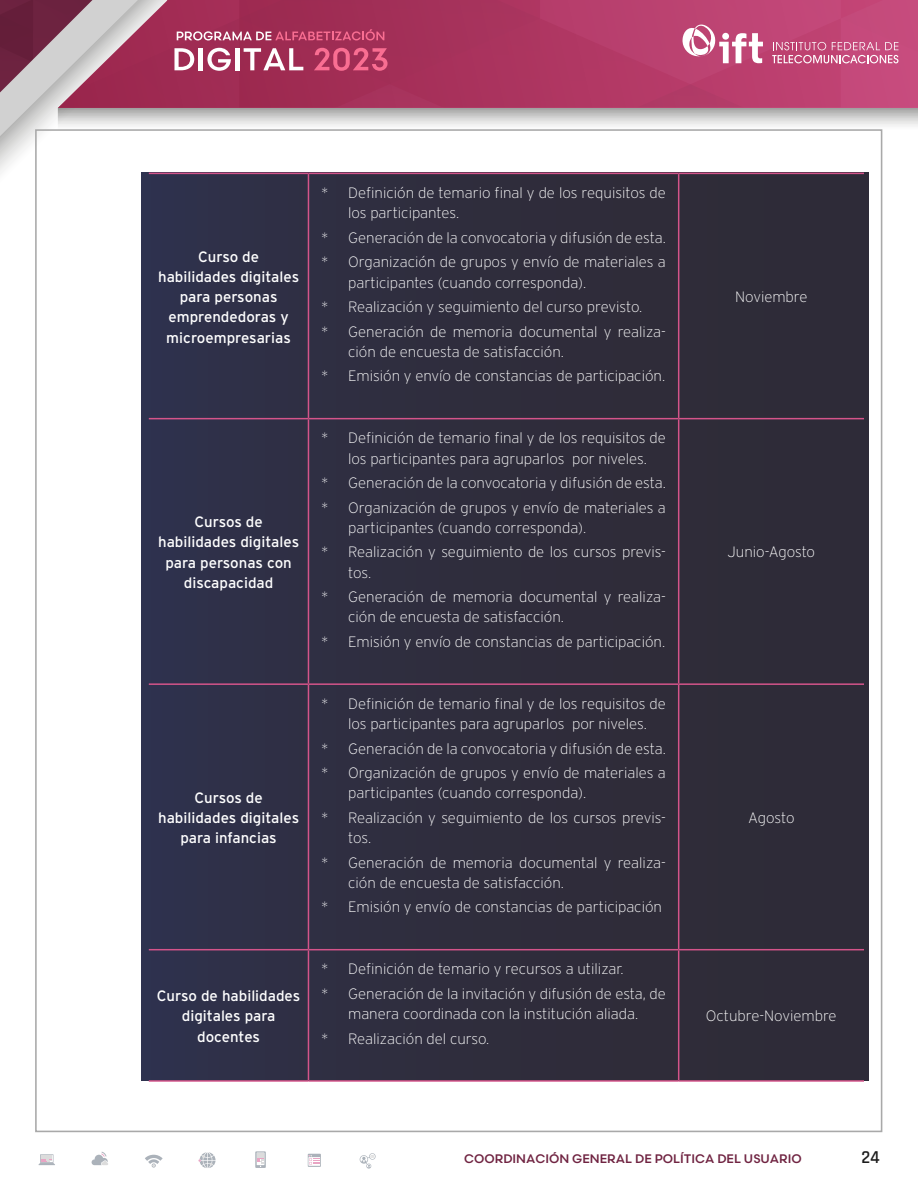
<style>
.page{position:relative;width:918px;height:1188px;background:#fff}
.page>*{position:absolute;margin:0;border:0;box-sizing:border-box;transform-origin:0 0}
.t1{font:600 18px "Rajdhani";color:#1c1c1c}
.t2{font:200 15px/24.5px "Interstate";color:#fff}
.t3{font:15px/20.2px "Interstate";color:#fff;text-align:center}
.t4{font:500 12.45px "Scandia";color:#702442}
</style>
<div class="page">
<svg style="left:0;top:136px;width:212px;height:94px"></svg>
<svg style="left:0;top:0;width:918px;height:136px;background:#ba6785"></svg>
<svg style="left:360px;top:1153px;width:16px;height:16px"></svg>
<svg style="left:308px;top:1154px;width:13px;height:13px"></svg>
<svg style="left:255px;top:1151px;width:11px;height:17px"></svg>
<svg style="left:145px;top:1155px;width:18px;height:13px"></svg>
<svg style="left:92px;top:1152px;width:16px;height:13px"></svg>
<svg style="left:198px;top:1152px;width:18px;height:16px"></svg>
<svg style="left:38px;top:1154px;width:17px;height:11px"></svg>
<div style="left:142px;top:173px;width:727px;height:907px;background:linear-gradient(to right,#2f3049,#2f2a34)"></div>
<hr style="left:678px;top:174px;width:1px;height:244px;background:#d4548a">
<hr style="left:678px;top:419px;width:1px;height:264px;background:#d4548a">
<hr style="left:678px;top:685px;width:1px;height:264px;background:#d4548a">
<hr style="left:678px;top:950px;width:1px;height:130px;background:#d4548a">
<hr style="left:149px;top:173px;width:159px;height:1px;background:#d4548a">
<hr style="left:308px;top:173px;width:371px;height:1px;background:#d4548a">
<hr style="left:679px;top:173px;width:185px;height:1px;background:#d4548a">
<hr style="left:149px;top:418px;width:159px;height:1px;background:#d4548a">
<hr style="left:308px;top:418px;width:371px;height:1px;background:#d4548a">
<hr style="left:679px;top:418px;width:185px;height:1px;background:#d4548a">
<hr style="left:149px;top:683px;width:159px;height:2px;background:#d4548a">
<hr style="left:308px;top:683px;width:371px;height:2px;background:#d4548a">
<hr style="left:679px;top:683px;width:185px;height:2px;background:#d4548a">
<hr style="left:149px;top:949px;width:159px;height:1px;background:#d4548a">
<hr style="left:308px;top:949px;width:371px;height:1px;background:#d4548a">
<hr style="left:679px;top:949px;width:185px;height:1px;background:#d4548a">
<hr style="left:149px;top:1080px;width:159px;height:2px;background:#d4548a">
<hr style="left:308px;top:1080px;width:371px;height:2px;background:#d4548a">
<hr style="left:679px;top:1080px;width:185px;height:2px;background:#d4548a">
<hr style="left:308px;top:174px;width:1px;height:244px;background:#d4548a">
<hr style="left:308px;top:419px;width:1px;height:264px;background:#d4548a">
<hr style="left:308px;top:685px;width:1px;height:264px;background:#d4548a">
<hr style="left:308px;top:950px;width:1px;height:130px;background:#d4548a">
<p class="t3" style="left:158px;top:246px;width:143px">Curso de habilidades digitales para personas emprendedoras y microempresarias</p>
<p class="t3" style="left:158px;top:511px;width:143px">Cursos de habilidades digitales para personas con discapacidad</p>
<p class="t3" style="left:158px;top:787px;width:143px">Cursos de habilidades digitales para infancias</p>
<p class="t3" style="left:157px;top:985px;width:145px">Curso de habilidades digitales para docentes</p>
<p class="t2" style="left:348px;top:183px;width:319px;line-height:20.2px;text-indent:-27px">* Definición de temario final y de los requisitos de los participantes.</p>
<p class="t2" style="left:321px;top:225px;width:346px">* Generación de la convocatoria y difusión de esta. * Organización de grupos y envío de materiales a</p>
<p class="t2" style="left:321px;top:270px;width:346px;text-indent:27px">participantes (cuando corresponda).<br>* Realización y seguimiento del curso previsto.<br>* Generación de memoria documental y realiza-</p>
<p class="t2" style="left:321px;top:339px;width:346px;text-indent:27px">ción de encuesta de satisfacción.<br>* Emisión y envío de constancias de participación.</p>
<p class="t2" style="left:321px;top:428px;width:346px;line-height:20.2px;text-align:center">* Definición de temario final y de los requisitos de los participantes para agruparlos por niveles.</p>
<p class="t2" style="left:321px;top:471px;width:346px">* Generación de la convocatoria y difusión de esta. * Organización de grupos y envío de materiales a</p>
<p class="t2" style="left:321px;top:515px;width:346px;text-indent:27px">participantes (cuando corresponda).<br>* Realización y seguimiento de los cursos previs-</p>
<p class="t2" style="left:321px;top:560px;width:346px;text-indent:27px">tos.<br>* Generación de memoria documental y realiza-</p>
<p class="t2" style="left:321px;top:605px;width:346px;text-indent:27px">ción de encuesta de satisfacción.<br>* Emisión y envío de constancias de participación.</p>
<p class="t2" style="left:321px;top:694px;width:346px;line-height:20.2px;text-align:center">* Definición de temario final y de los requisitos de los participantes para agruparlos por niveles.</p>
<p class="t2" style="left:321px;top:736px;width:346px">* Generación de la convocatoria y difusión de esta. * Organización de grupos y envío de materiales a</p>
<p class="t2" style="left:321px;top:781px;width:346px;text-indent:27px">participantes (cuando corresponda).<br>* Realización y seguimiento de los cursos previs-</p>
<p class="t2" style="left:321px;top:826px;width:346px;text-indent:27px">tos.<br>* Generación de memoria documental y realiza-</p>
<p class="t2" style="left:321px;top:870px;width:342px;text-indent:27px">ción de encuesta de satisfacción.<br>* Emisión y envío de constancias de participación</p>
<p class="t2" style="left:735px;top:285px;width:74px">Noviembre</p>
<p class="t2" style="left:728px;top:540px;width:89px">Junio-Agosto</p>
<p class="t2" style="left:748px;top:805px;width:48px">Agosto</p>
<p class="t2" style="left:321px;top:957px;width:346px">* Definición de temario y recursos a utilizar.<br>* Generación de la invitación y difusión de esta, de</p>
<p class="t2" style="left:321px;top:1002px;width:319px;text-indent:27px">manera coordinada con la institución aliada. * Realización del curso.</p>
<p class="t2" style="left:706px;top:1004px;width:132px">Octubre-Noviembre</p>
<p class="t4" style="left:464px;top:1151px;width:339px">COORDINACIÓN GENERAL DE POLÍTICA DEL USUARIO</p>
<p class="t1" style="left:861px;top:1146px;width:20px">24</p>
</div>
